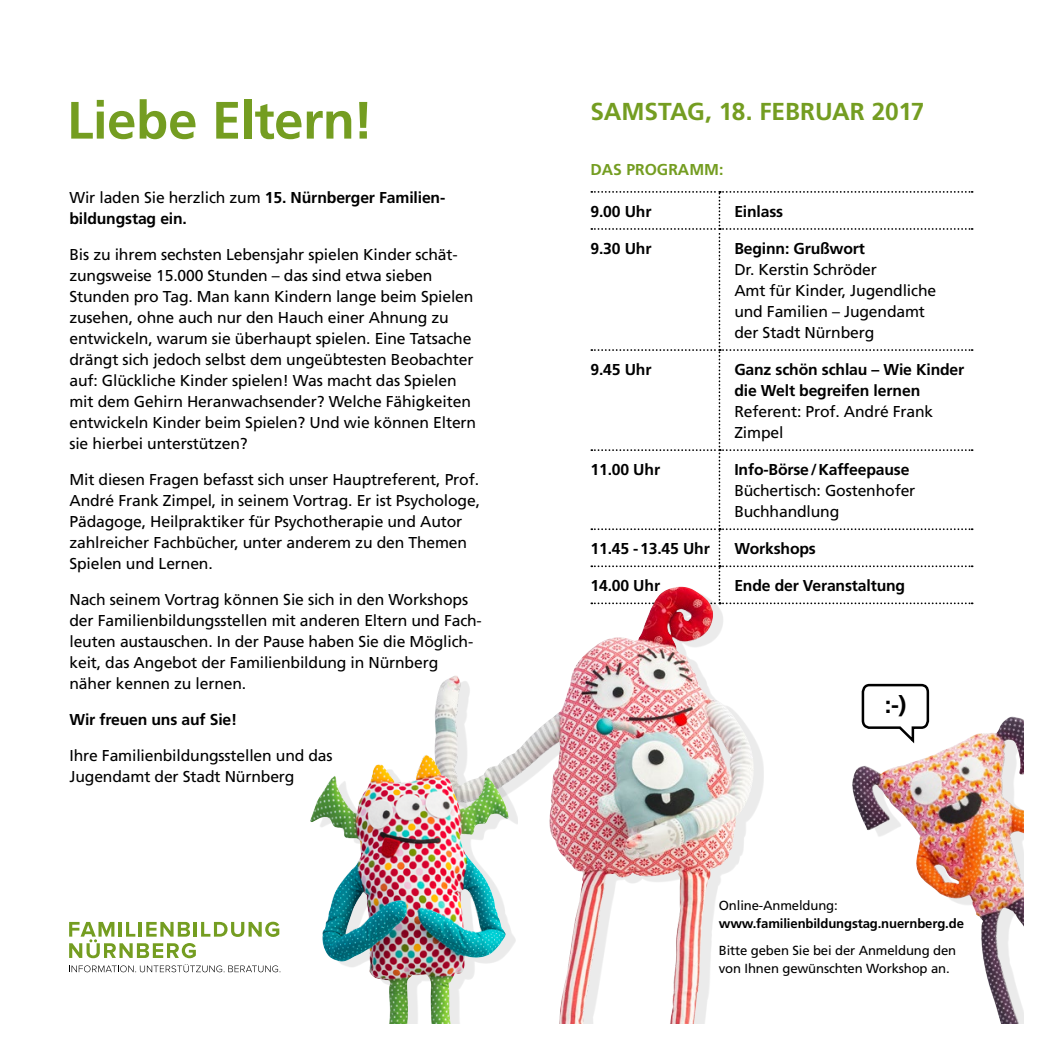
<style>
.page{position:relative;width:1042px;height:1042px;background:#fff}
.page>*{position:absolute;margin:0;border:0;box-sizing:border-box;transform-origin:0 0}
.t1{font:700 52.5px "Frutiger";letter-spacing:-.01em;color:#749d21}
.t2{font:700 24.5px "Frutiger";letter-spacing:-.005em;color:#749d21}
.t3{font:700 23.8px "Frutiger";color:#000}
.t4{font:15.75px/21px "Frutiger";letter-spacing:-.01em;color:#000}
.t5{font:700 15.75px/21px "Frutiger";letter-spacing:-.01em;color:#000}
.t6{font:700 15.75px "Frutiger";color:#749d21}
.t7{font:13.12px/17.5px "Frutiger";letter-spacing:-.01em;color:#000}
.t8{font:700 13.12px "Frutiger";letter-spacing:-.01em;color:#000}
.s1{font-weight:400}
</style>
<div class="page">
<svg style="left:591px;top:191px;width:381px;height:413px"></svg>
<div style="left:444px;top:592px;width:319px;height:450px;background:#000;opacity:.08"></div>
<img style="left:434px;top:587px;width:320px;height:437px">
<div style="left:320px;top:760px;width:198px;height:282px;background:#000;opacity:.08"></div>
<img style="left:310px;top:755px;width:200px;height:269px">
<svg style="left:69px;top:921px;width:210px;height:37px"></svg>
<svg style="left:69px;top:964px;width:211px;height:8px"></svg>
<svg style="left:861px;top:683px;width:69px;height:33px"></svg>
<img style="left:852px;top:716px;width:172px;height:308px">
<div style="left:268px;top:1024px;width:774px;height:18px;background:#fff"></div>
<h1 class="t1" style="left:67px;top:89px;width:308px">Liebe Eltern!</h1>
<p class="t5" style="left:69px;top:187px;width:377px"><span class="s1">Wir laden Sie herzlich zum</span> 15. Nürnberger Familien&shy;bildungstag ein.</p>
<p class="t4" style="left:69px;top:244px;width:408px">Bis zu ihrem sechsten Lebensjahr spielen Kinder schät&shy;zungsweise 15.000 Stunden – das sind etwa sieben Stunden pro Tag. Man kann Kindern lange beim Spielen zusehen, ohne auch nur den Hauch einer Ahnung zu entwickeln, warum sie überhaupt spielen. Eine Tatsache drängt sich jedoch selbst dem ungeübtesten Beobachter auf: Glückliche Kinder spielen! Was macht das Spielen mit dem Gehirn Heranwachsender? Welche Fähigkeiten entwickeln Kinder beim Spielen? Und wie können Eltern sie hierbei unterstützen?</p>
<p class="t4" style="left:69px;top:469px;width:412px">Mit diesen Fragen befasst sich unser Hauptreferent, Prof.<br>André Frank Zimpel, in seinem Vortrag. Er ist Psychologe, Pädagoge, Heilpraktiker für Psychotherapie und Autor zahlreicher Fachbücher, unter anderem zu den Themen Spielen und Lernen.</p>
<p class="t4" style="left:69px;top:589px;width:414px">Nach seinem Vortrag können Sie sich in den Workshops der Familienbildungsstellen mit anderen Eltern und Fach&shy;leuten austauschen. In der Pause haben Sie die Möglich&shy;keit, das Angebot der Familienbildung in Nürnberg näher kennen zu lernen.</p>
<p class="t5" style="left:69px;top:709px;width:169px">Wir freuen uns auf Sie!</p>
<p class="t4" style="left:69px;top:744px;width:265px">Ihre Familienbildungsstellen und das<br>Jugendamt der Stadt Nürnberg</p>
<h2 class="t2" style="left:590px;top:97px;width:335px">SAMSTAG, 18. FEBRUAR 2017</h2>
<p class="t6" style="left:590px;top:160px;width:134px">DAS PROGRAMM:</p>
<p class="t5" style="left:590px;top:200px;width:63px">9.00 Uhr</p>
<p class="t5" style="left:734px;top:200px;width:50px">Einlass</p>
<p class="t5" style="left:590px;top:237px;width:63px">9.30 Uhr</p>
<p class="t5" style="left:734px;top:237px;width:132px">Beginn: Grußwort</p>
<p class="t4" style="left:734px;top:258px;width:203px">Dr. Kerstin Schröder<br>Amt für Kinder, Jugendliche und Familien – Jugendamt der Stadt Nürnberg</p>
<p class="t5" style="left:590px;top:358px;width:63px">9.45 Uhr</p>
<p class="t5" style="left:734px;top:358px;width:231px">Ganz schön schlau – Wie Kinder die Welt begreifen lernen</p>
<p class="t4" style="left:734px;top:400px;width:200px">Referent: Prof. André Frank<br>Zimpel</p>
<p class="t5" style="left:590px;top:459px;width:71px">11.00 Uhr</p>
<p class="t5" style="left:734px;top:459px;width:177px">Info-Börse/Kaffeepause</p>
<p class="t4" style="left:734px;top:480px;width:183px">Büchertisch: Gostenhofer<br>Buchhandlung</p>
<p class="t5" style="left:590px;top:538px;width:121px">11.45 -13.45 Uhr</p>
<p class="t5" style="left:734px;top:538px;width:83px">Workshops</p>
<p class="t5" style="left:590px;top:575px;width:71px">14.00 Uhr</p>
<p class="t5" style="left:734px;top:575px;width:172px">Ende der Veranstaltung</p>
<h3 class="t3" style="left:884px;top:691px;width:23px">:-)</h3>
<p class="t7" style="left:719px;top:896px;width:120px">Online-Anmeldung:</p>
<p class="t8" style="left:719px;top:915px;width:247px">www.familienbildungstag.nuernberg.de</p>
<p class="t7" style="left:719px;top:941px;width:239px">Bitte geben Sie bei der Anmeldung den von Ihnen gewünschten Workshop an.</p>
</div>
